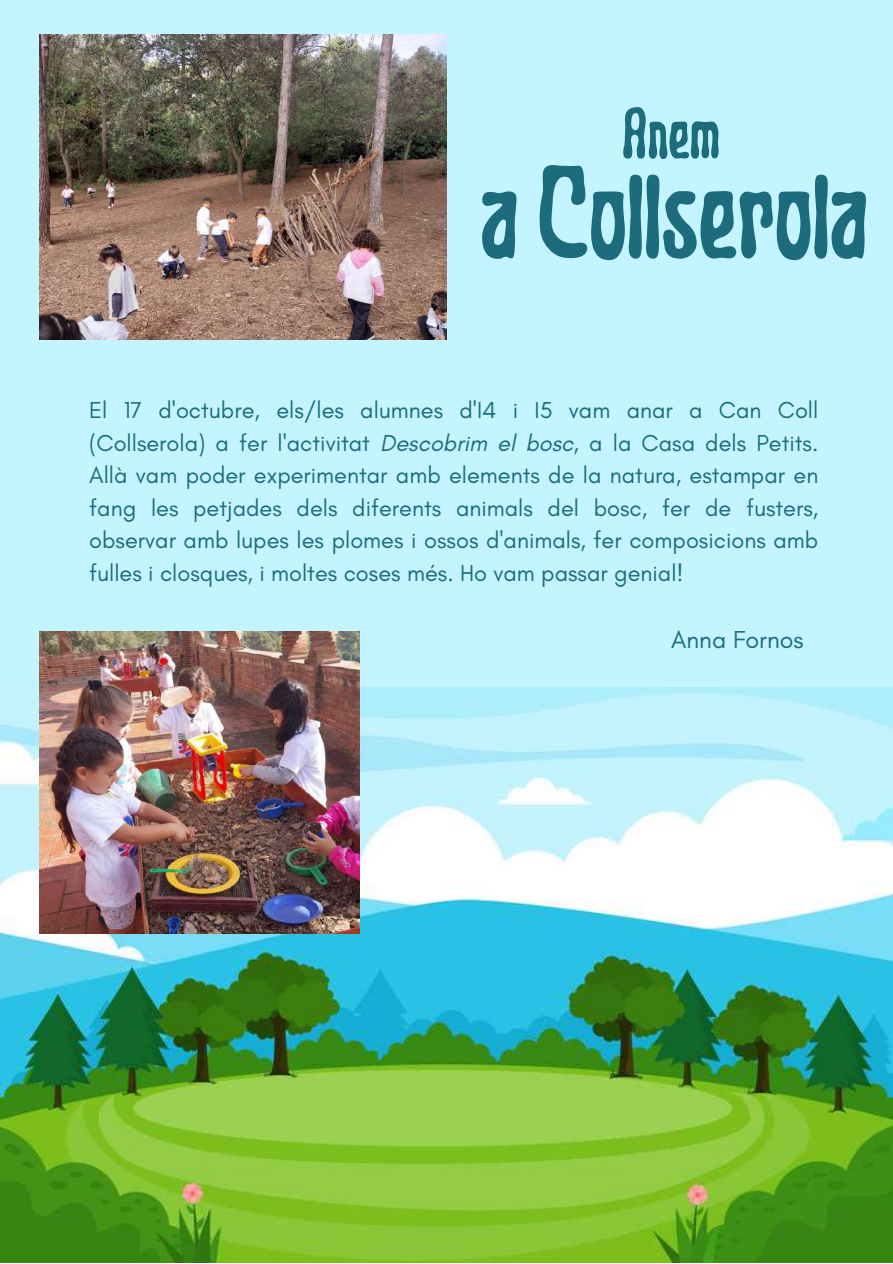
<style>
.page{position:relative;width:893px;height:1264px;background:#fff}
.page>*{position:absolute;margin:0;border:0;box-sizing:border-box;transform-origin:0 0}
.t1{font:128.7px "Ayr Lucidity Psych";color:#1c6c7d}
.t2{font:70.5px "Ayr Lucidity Psych";color:#1c6c7d}
.t3{font:25.05px "Glacial Indifference";color:#1c6c7d}
.t4{font:23.55px/32.5px "Glacial Indifference";color:#1c6c7d;text-align:justify}
.s1{font-style:italic}
</style>
<div class="page">
<div style="left:0;top:0;width:892px;height:1262px;background:#c3f4ff"></div>
<img style="left:0;top:687px;width:892px;height:575px">
<img style="left:40px;top:34px;width:407px;height:305px">
<img style="left:40px;top:631px;width:319px;height:302px">
<h2 class="t2" style="left:621px;top:88px;width:99px">Anem</h2>
<h1 class="t1" style="left:480px;top:129px;width:389px">a Collserola</h1>
<p class="t4" style="left:89px;top:393px;width:730px">El 17 d'octubre, els/les alumnes d'I4 i I5 vam anar a Can Coll (Collserola) a fer l'activitat <span class="s1">Descobrim el bosc</span>, a la Casa dels Petits.<br>Allà vam poder experimentar amb elements de la natura, estampar en fang les petjades dels diferents animals del bosc, fer de fusters, observar amb lupes les plomes i ossos d'animals, fer composicions amb fulles i closques, i moltes coses més. Ho vam passar genial!</p>
<p class="t3" style="left:671px;top:624px;width:134px">Anna Fornos</p>
</div>
